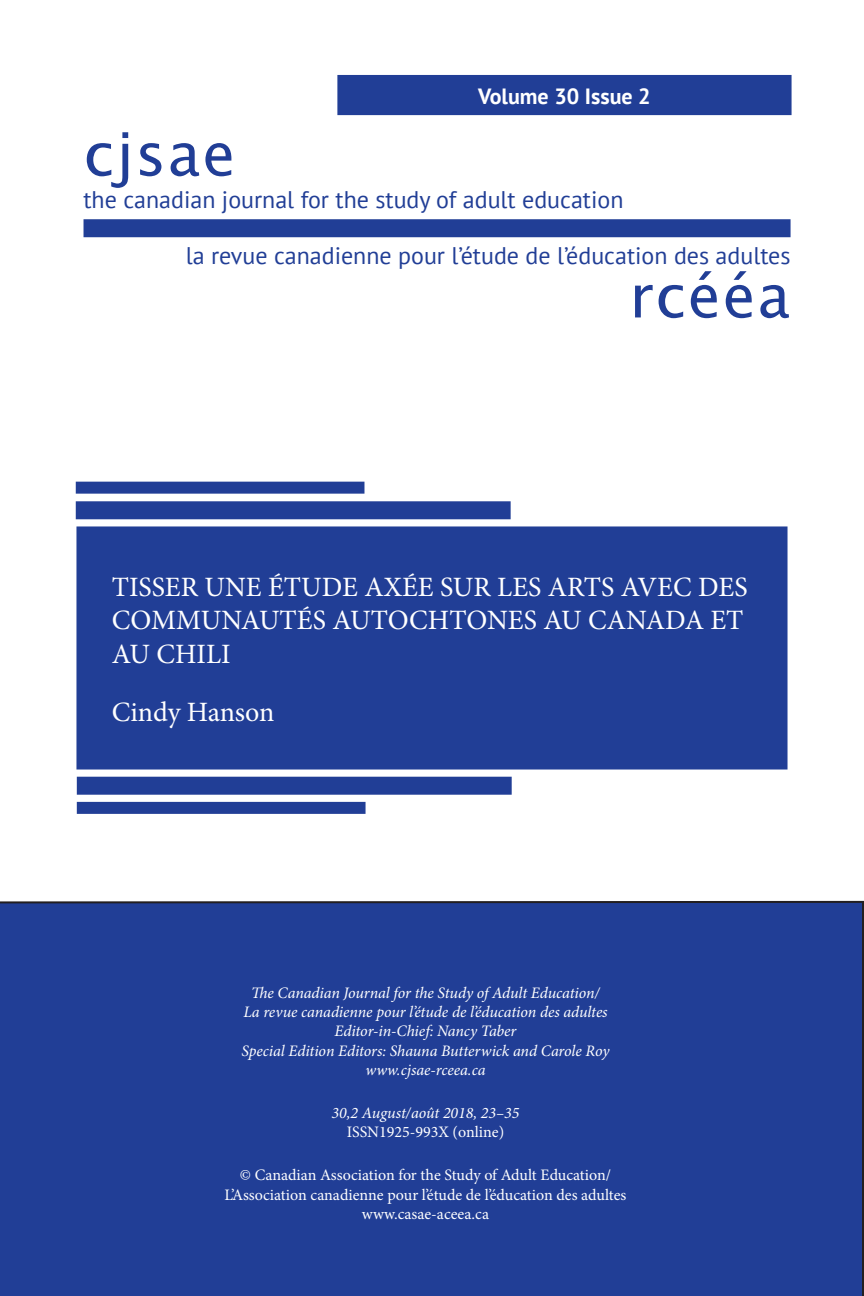
<style>
.page{position:relative;width:864px;height:1296px;background:#fff}
.page>*{position:absolute;margin:0;border:0;box-sizing:border-box;transform-origin:0 0}
.Article_Title{font:60px "Lucida Sans";letter-spacing:.025em;color:#213e96}
.Cover_Page_Title{font:28px/33.6px "Minion Pro";color:#fff}
.Cover_Page_Author{font:28px "Minion Pro";letter-spacing:-.005em;color:#fff}
.Article_Title-2{font:24px "PT Sans";color:#213e96}
.Article_Title-3{font:700 22px "PT Sans";color:#fff}
.Abstract_Body{font:italic 16px/19.2px "Minion Pro";letter-spacing:-.005em;color:#fff;text-align:center}
.Abstract_Body-2{font:16px/19.2px "Minion Pro";color:#fff;text-align:center}
.s1{font-style:normal}
</style>
<div class="page">
<div style="left:0;top:901px;width:864px;height:395px;background:#213e96"></div>
<div style="left:84px;top:219px;width:707px;height:18px;background:#213e96"></div>
<div style="left:338px;top:76px;width:453px;height:38px;background:#213e96"></div>
<div style="left:337px;top:75px;width:455px;height:40px;border:2px solid #213e96"></div>
<div style="left:76px;top:526px;width:712px;height:244px;background:#213e96;border:4px solid #213e96"></div>
<div style="left:76px;top:482px;width:288px;height:12px;background:#213e96"></div>
<div style="left:76px;top:501px;width:435px;height:18px;background:#213e96"></div>
<div style="left:77px;top:802px;width:289px;height:12px;background:#213e96"></div>
<div style="left:77px;top:777px;width:435px;height:18px;background:#213e96"></div>
<p class="Article_Title" style="left:84px;top:120px;width:154px">cjsae</p>
<p class="Article_Title-3" style="left:478px;top:81px;width:174px">Volume 30 Issue 2</p>
<p class="Article_Title-2" style="left:84px;top:184px;width:541px">the canadian journal for the study of adult education</p>
<p class="Article_Title-2" style="left:186px;top:240px;width:606px">la revue canadienne pour l’étude de l’éducation des adultes</p>
<p class="Article_Title" style="left:629px;top:262px;width:163px">rcééa</p>
<p class="Cover_Page_Title" style="left:112px;top:570px;width:637px">TISSER UNE ÉTUDE AXÉE SUR LES ARTS AVEC DES<br>COMMUNAUTÉS AUTOCHTONES AU CANADA ET<br>AU CHILI</p>
<p class="Cover_Page_Author" style="left:112px;top:693px;width:164px">Cindy Hanson</p>
<p class="Abstract_Body" style="left:242px;top:983px;width:369px">The Canadian Journal for the Study of Adult Education/ La revue canadienne pour l’étude de l’éducation des adultes Editor‑in‑Chief: Nancy Taber<br>Special Edition Editors: Shauna Butterwick and Carole Roy www.cjsae-rceea.ca</p>
<p class="Abstract_Body" style="left:332px;top:1103px;width:189px">30,2 August/août 2018, 23–35<br><span class="s1">ISSN1925‑993X (online)</span></p>
<p class="Abstract_Body-2" style="left:225px;top:1166px;width:403px">© Canadian Association for the Study of Adult Education/<br>L’Association canadienne pour l’étude de l’éducation des adultes www.casae-aceea.ca</p>
</div>
